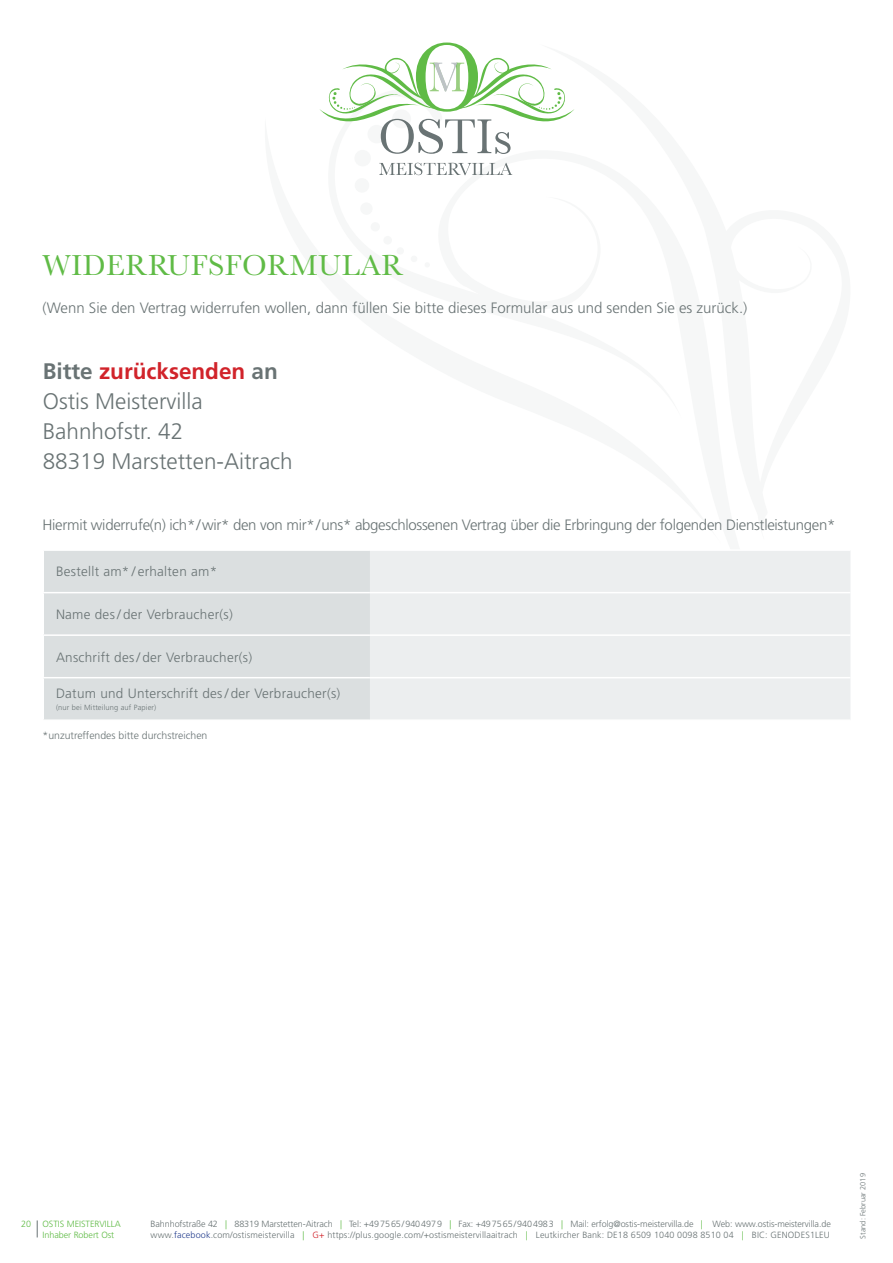
<style>
.page{position:relative;width:893px;height:1263px;background:#fff}
.page>*{position:absolute;margin:0;border:0;box-sizing:border-box;transform-origin:0 0}
.t1{font:30px "Baskerville";letter-spacing:.02em;color:#60bb46}
.t2{font:300 22.5px/30px "Frutiger LT";color:#697374}
.t3{font:300 15px "Frutiger LT";letter-spacing:-.02em;color:#697374}
.t4{font:300 15px "Frutiger LT";color:#697374}
.t5{font:300 13.5px "Frutiger LT";letter-spacing:.02em;color:#697374}
.t6{font:300 10.5px "Frutiger LT";color:#697374}
.t7{font:300 9px "Frutiger LT";letter-spacing:-.01em;color:#697374}
.t8{font:300 9px "Frutiger LT";letter-spacing:.015em;color:#697374}
.t9{font:300 9px "Frutiger LT";letter-spacing:-.005em;color:#60bb46}
.t10{font:300 7.5px "Frutiger LT";letter-spacing:.02em;color:#697374}
.t11{font:300 7.5px "Frutiger LT";color:#697374}
.s1{font-weight:700}
.s2{font-weight:700;color:#d1232a}
.s3{color:#60bb46}
.s4{color:#253f8e}
.s5{color:#d1232a}
</style>
<div class="page">
<div style="left:354px;top:150px;width:17px;height:17px;background:#f6f7f7;border-radius:50%"></div>
<div style="left:354px;top:178px;width:16px;height:15px;background:#f6f7f7;border-radius:50%"></div>
<div style="left:360px;top:202px;width:13px;height:13px;background:#f6f7f7;border-radius:50%"></div>
<div style="left:370px;top:222px;width:10px;height:10px;background:#f6f7f7;border-radius:50%"></div>
<div style="left:383px;top:236px;width:9px;height:9px;background:#f6f7f7;border-radius:50%"></div>
<div style="left:396px;top:247px;width:8px;height:8px;background:#f6f7f7;border-radius:50%"></div>
<div style="left:411px;top:255px;width:6px;height:7px;background:#f6f7f7;border-radius:50%"></div>
<svg style="left:379px;top:163px;width:133px;height:12px"></svg>
<svg style="left:319px;top:43px;width:255px;height:111px"></svg>
<div style="left:44px;top:551px;width:326px;height:168px;background:#dbdfe0"></div>
<div style="left:370px;top:551px;width:480px;height:168px;background:#eceeef"></div>
<hr style="left:43px;top:592px;width:327px;height:1px;background:#fff">
<hr style="left:370px;top:592px;width:480px;height:1px;background:#fff">
<hr style="left:43px;top:634px;width:327px;height:2px;background:#fff">
<hr style="left:370px;top:634px;width:480px;height:2px;background:#fff">
<hr style="left:43px;top:677px;width:327px;height:1px;background:#fff">
<hr style="left:370px;top:677px;width:480px;height:1px;background:#fff">
<svg style="left:37px;top:1220px;width:1px;height:17px"></svg>
<h1 class="t1" style="left:43px;top:246px;width:362px">WIDERRUFSFORMULAR</h1>
<h3 class="t4" style="left:43px;top:299px;width:706px">(Wenn Sie den Vertrag widerrufen wollen, dann füllen Sie bitte dieses Formular aus und senden Sie es zurück.)</h3>
<h2 class="t2" style="left:43px;top:357px;width:252px"><span class="s1">Bitte</span> <span class="s2">zurücksenden</span> <span class="s1">an<br></span>Ostis Meistervilla<br>Bahnhofstr. 42<br>88319 Marstetten-Aitrach</h2>
<h3 class="t3" style="left:43px;top:516px;width:794px">Hiermit widerrufe(n) ich*/wir* den von mir*/uns* abgeschlossenen Vertrag über die Erbringung der folgenden Dienstleistungen*</h3>
<h3 class="t5" style="left:56px;top:564px;width:163px">Bestellt am* / erhalten am*</h3>
<h3 class="t5" style="left:56px;top:607px;width:178px">Name des/ der Verbraucher(s)</h3>
<h3 class="t5" style="left:56px;top:649px;width:198px">Anschrift des/ der Verbraucher(s)</h3>
<h3 class="t5" style="left:56px;top:686px;width:286px">Datum und Unterschrift des/ der Verbraucher(s)</h3>
<p class="t10" style="left:56px;top:703px;width:102px">(nur bei Mitteilung auf Papier)</p>
<p class="t6" style="left:43px;top:730px;width:166px">*unzutreffendes bitte durchstreichen</p>
<p class="t9" style="left:21px;top:1219px;width:12px">20</p>
<p class="t9" style="left:43px;top:1219px;width:80px">OSTIS MEISTERVILLA</p>
<p class="t7" style="left:151px;top:1219px;width:682px">Bahnhofstraße 42 <span class="s3">|</span> 88319 Marstetten-Aitrach <span class="s3">|</span> Tel: +497565/9404979 <span class="s3">|</span> Fax: +497565/9404983 <span class="s3">|</span> Mail: erfolg@ostis-meistervilla.de <span class="s3">|</span> Web: www.ostis-meistervilla.de</p>
<p class="t9" style="left:43px;top:1230px;width:73px">Inhaber Robert Ost</p>
<p class="t8" style="left:151px;top:1230px;width:681px">www.<span class="s4">facebook</span>.com/ostismeistervilla <span class="s3">|</span> <span class="s5">G+</span> https://plus.google.com/+ostismeistervillaaitrach <span class="s3">|</span> Leutkircher Bank: DE18 6509 1040 0098 8510 04 <span class="s3">|</span> BIC: GENODES1LEU</p>
<p class="t11" style="left:859px;top:1239px;width:67px;rotate:-90deg">Stand: Februar 2019</p>
</div>
